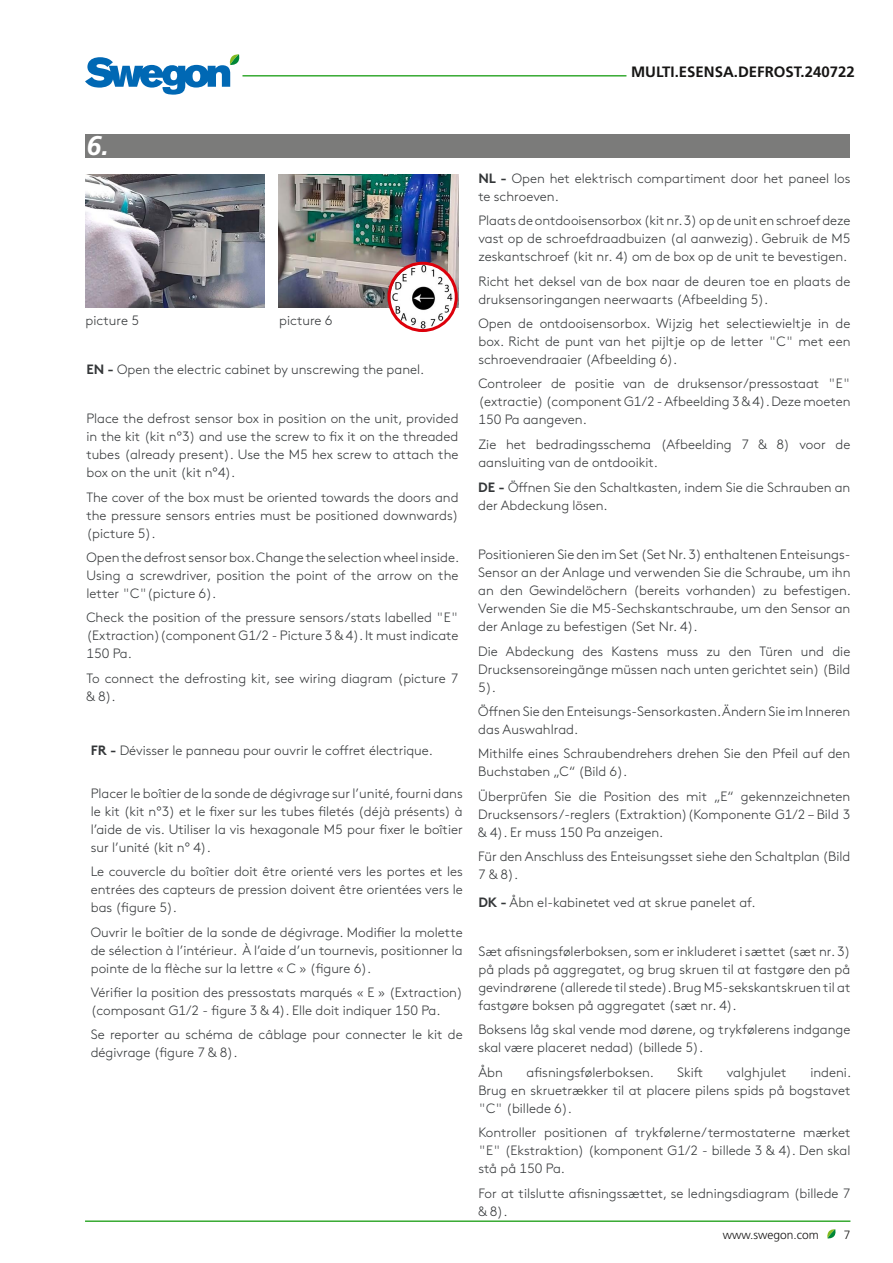
<style>
.page{position:relative;width:893px;height:1263px;background:#fff}
.page>*{position:absolute;margin:0;border:0;box-sizing:border-box;transform-origin:0 0}
.t1{font:italic 700 27px "Frutiger LT Pro";color:#fff}
.t2{font:700 15px "Frutiger LT Pro";color:#161514}
.t3{font:300 13.5px/18px "Swegon Brown";color:#333638;text-align:justify}
.t4{font:300 12px "Frutiger LT Pro";color:#161514}
.s1{font-weight:700}
</style>
<div class="page">
<svg style="left:85px;top:54px;width:154px;height:41px"></svg>
<hr style="left:242px;top:75px;width:384px;height:2px;background:#37aa32">
<svg style="left:827px;top:1229px;width:8px;height:10px"></svg>
<div style="left:85px;top:134px;width:765px;height:24px;background:#7b7b7a"></div>
<img style="left:279px;top:175px;width:179px;height:132px">
<img style="left:390px;top:264px;width:66px;height:66px">
<div style="left:387px;top:262px;width:71px;height:70px;border:3px solid #dd000b;border-radius:50%"></div>
<img style="left:86px;top:175px;width:179px;height:132px">
<hr style="left:85px;top:1220px;width:765px;height:2px;background:#37aa32">
<p class="t2" style="left:631px;top:63px;width:225px">MULTI.ESENSA.DEFROST.240722</p>
<h1 class="t1" style="left:86px;top:130px;width:24px">6.</h1>
<p class="t3" style="left:86px;top:311px;width:55px">picture 5</p>
<p class="t3" style="left:279px;top:311px;width:55px">picture 6</p>
<p class="t3" style="left:86px;top:360px;width:339px"><span class="s1">EN -</span> Open the electric cabinet by unscrewing the panel.</p>
<p class="t3" style="left:86px;top:409px;width:374px">Place the defrost sensor box in position on the unit, provided in the kit (kit n°3) and use the screw to fix it on the threaded tubes (already present). Use the M5 hex screw to attach the box on the unit (kit n°4).</p>
<p class="t3" style="left:86px;top:487px;width:374px">The cover of the box must be oriented towards the doors and the pressure sensors entries must be positioned downwards) (picture 5).</p>
<p class="t3" style="left:86px;top:547px;width:374px">Open the defrost sensor box. Change the selection wheel inside.<br>Using a screwdriver, position the point of the arrow on the letter "C"(picture 6).</p>
<p class="t3" style="left:86px;top:608px;width:374px">Check the position of the pressure sensors/stats labelled "E" (Extraction)(component G1/2 - Picture 3 &amp; 4). It must indicate 150 Pa.</p>
<p class="t3" style="left:86px;top:668px;width:374px">To connect the defrosting kit, see wiring diagram (picture 7 &amp; 8).</p>
<p class="t3" style="left:91px;top:741px;width:344px"><span class="s1">FR -</span> Dévisser le panneau pour ouvrir le coffret électrique.</p>
<p class="t3" style="left:91px;top:783px;width:374px">Placer le boîtier de la sonde de dégivrage sur l’unité, fourni dans le kit (kit n°3) et le fixer sur les tubes filetés (déjà présents) à l’aide de vis. Utiliser la vis hexagonale M5 pour fixer le boîtier sur l’unité (kit n° 4).</p>
<p class="t3" style="left:91px;top:861px;width:374px">Le couvercle du boîtier doit être orienté vers les portes et les entrées des capteurs de pression doivent être orientées vers le bas (figure 5).</p>
<p class="t3" style="left:91px;top:922px;width:374px">Ouvrir le boîtier de la sonde de dégivrage. Modifier la molette de sélection à l’intérieur. À l’aide d’un tournevis, positionner la pointe de la flèche sur la lettre « C » (figure 6).</p>
<p class="t3" style="left:91px;top:982px;width:374px">Vérifier la position des pressostats marqués « E » (Extraction) (composant G1/2 - figure 3 &amp; 4). Elle doit indiquer 150 Pa.</p>
<p class="t3" style="left:91px;top:1025px;width:374px">Se reporter au schéma de câblage pour connecter le kit de dégivrage (figure 7 &amp; 8).</p>
<p class="t3" style="left:478px;top:168px;width:374px"><span class="s1">NL -</span> Open het elektrisch compartiment door het paneel los te schroeven.</p>
<p class="t3" style="left:478px;top:211px;width:374px">Plaats de ontdooisensorbox (kit nr. 3) op de unit en schroef deze vast op de schroefdraadbuizen (al aanwezig). Gebruik de M5 zeskantschroef (kit nr. 4) om de box op de unit te bevestigen.</p>
<p class="t3" style="left:478px;top:271px;width:374px">Richt het deksel van de box naar de deuren toe en plaats de druksensoringangen neerwaarts (Afbeelding 5).</p>
<p class="t3" style="left:478px;top:313px;width:374px">Open de ontdooisensorbox. Wijzig het selectiewieltje in de box. Richt de punt van het pijltje op de letter "C" met een schroevendraaier (Afbeelding 6).</p>
<p class="t3" style="left:478px;top:374px;width:374px">Controleer de positie van de druksensor/pressostaat "E" (extractie) (component G1/2 - Afbeelding 3 &amp; 4). Deze moeten 150 Pa aangeven.</p>
<p class="t3" style="left:478px;top:434px;width:374px">Zie het bedradingsschema (Afbeelding 7 &amp; 8) voor de aansluiting van de ontdooikit.</p>
<p class="t3" style="left:478px;top:478px;width:374px"><span class="s1">DE -</span> Öffnen Sie den Schaltkasten, indem Sie die Schrauben an der Abdeckung lösen.</p>
<p class="t3" style="left:478px;top:544px;width:374px">Positionieren Sie den im Set (Set Nr. 3) enthaltenen Enteisungs-Sensor an der Anlage und verwenden Sie die Schraube, um ihn an den Gewindelöchern (bereits vorhanden) zu befestigen.<br>Verwenden Sie die M5-Sechskantschraube, um den Sensor an der Anlage zu befestigen (Set Nr. 4).</p>
<p class="t3" style="left:478px;top:641px;width:374px">Die Abdeckung des Kastens muss zu den Türen und die Drucksensoreingänge müssen nach unten gerichtet sein) (Bild 5).</p>
<p class="t3" style="left:478px;top:701px;width:374px">Öffnen Sie den Enteisungs-Sensorkasten. Ändern Sie im Inneren das Auswahlrad.</p>
<p class="t3" style="left:478px;top:744px;width:374px">Mithilfe eines Schraubendrehers drehen Sie den Pfeil auf den<br>Buchstaben „C“ (Bild 6).</p>
<p class="t3" style="left:478px;top:786px;width:374px">Überprüfen Sie die Position des mit „E“ gekennzeichneten Drucksensors/-reglers (Extraktion)(Komponente G1/2 – Bild 3 &amp; 4). Er muss 150 Pa anzeigen.</p>
<p class="t3" style="left:478px;top:846px;width:374px">Für den Anschluss des Enteisungsset siehe den Schaltplan (Bild<br>7 &amp; 8).</p>
<p class="t3" style="left:478px;top:893px;width:279px"><span class="s1">DK -</span> Åbn el-kabinetet ved at skrue panelet af.</p>
<p class="t3" style="left:478px;top:941px;width:374px">Sæt afisningsfølerboksen, som er inkluderet i sættet (sæt nr. 3) på plads på aggregatet, og brug skruen til at fastgøre den på gevindrørene (allerede til stede). Brug M5-sekskantskruen til at fastgøre boksen på aggregatet (sæt nr. 4).</p>
<p class="t3" style="left:478px;top:1020px;width:374px">Boksens låg skal vende mod dørene, og trykfølerens indgange skal være placeret nedad) (billede 5).</p>
<p class="t3" style="left:478px;top:1062px;width:26px">Åbn</p>
<p class="t3" style="left:527px;top:1062px;width:129px">afisningsfølerboksen.</p>
<p class="t3" style="left:677px;top:1062px;width:28px">Skift</p>
<p class="t3" style="left:727px;top:1062px;width:61px">valghjulet</p>
<p class="t3" style="left:478px;top:1062px;width:374px;text-indent:332px">indeni.<br>Brug en skruetrækker til at placere pilens spids på bogstavet "C" (billede 6).</p>
<p class="t3" style="left:478px;top:1122px;width:374px">Kontroller positionen af trykfølerne/termostaterne mærket "E" (Ekstraktion) (komponent G1/2 - billede 3 &amp; 4). Den skal stå på 150 Pa.</p>
<p class="t3" style="left:478px;top:1183px;width:374px">For at tilslutte afisningssættet, se ledningsdiagram (billede 7 &amp; 8).</p>
<p class="t4" style="left:723px;top:1227px;width:98px">www.swegon.com</p>
<p class="t4" style="left:844px;top:1227px;width:8px">7</p>
</div>
